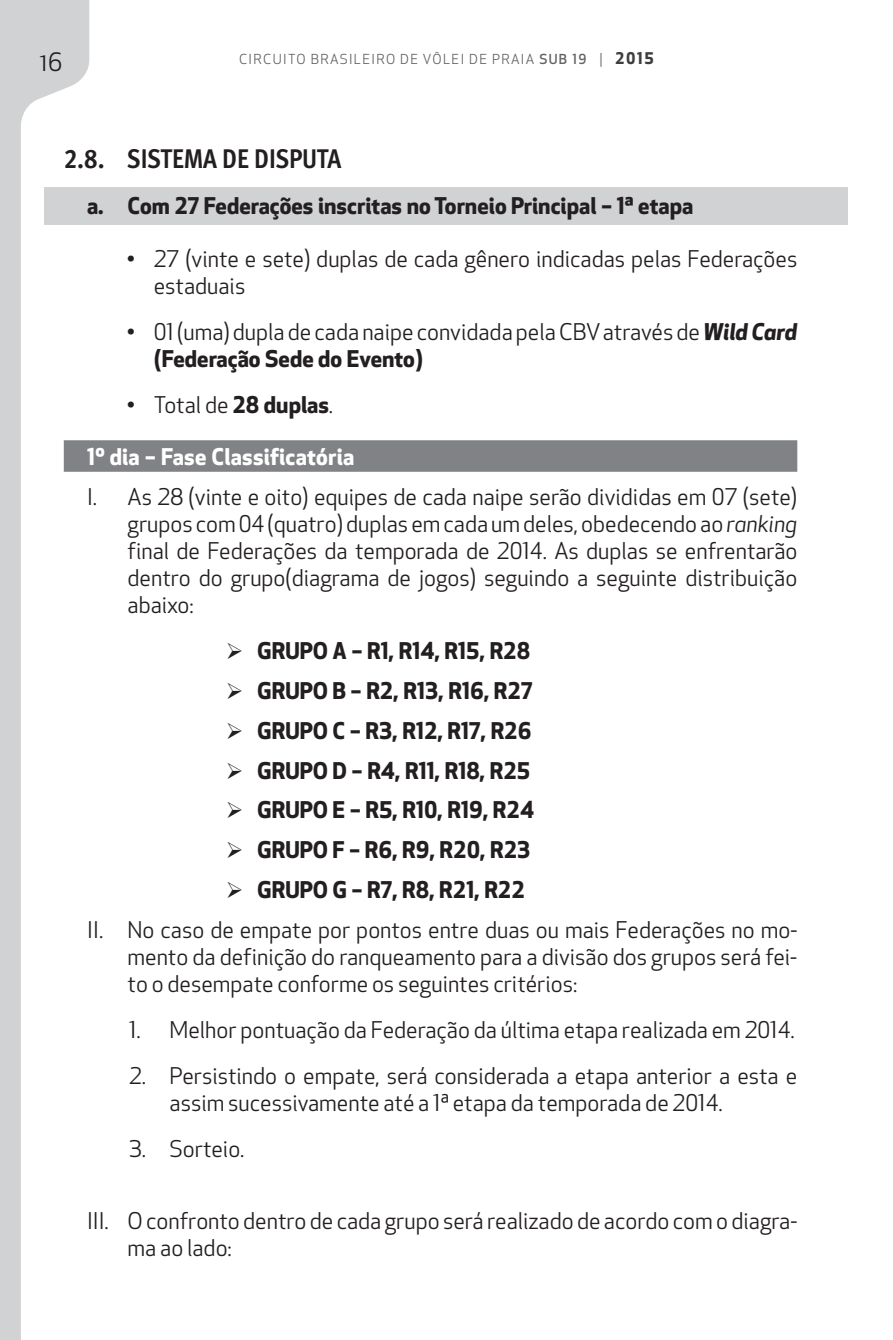
<style>
.page{position:relative;width:893px;height:1340px;background:#fff}
.page>*{position:absolute;margin:0;border:0;box-sizing:border-box;transform-origin:0 0}
.t1{font:27px "Meta Cond Bold LF";letter-spacing:-.01em;color:#231f20}
.t2{font:24.75px "Apex New";color:#231f20}
.t3{font:22.5px/27px "Apex New";color:#231f20}
.t4{font:700 22.5px/39.8px "Apex New";color:#231f20}
.t5{font:700 22.5px "Apex New";letter-spacing:.01em;color:#fff}
.t6{font:13.5px "Apex New";letter-spacing:.1em;color:#636366}
.s1{font-weight:500}
.s2{font-weight:700;font-size:15.75px;color:#3e3e3f}
.s3{font-weight:700;font-style:italic}
.s4{font-weight:700}
.s5{font-style:italic}
</style>
<div class="page">
<svg style="left:0;top:0;width:89px;height:1339px"></svg>
<div style="left:45px;top:187px;width:803px;height:37px;background:#d1d2d4"></div>
<div style="left:64px;top:440px;width:733px;height:32px;background:#808285"></div>
<p class="t2" style="left:40px;top:46px;width:24px">16</p>
<p class="t6" style="left:239px;top:51px;width:416px">CIRCUITO BRASILEIRO DE VÔLEI DE PRAIA <span class="s1">SUB 19</span> | <span class="s2">2015</span></p>
<p class="t1" style="left:64px;top:143px;width:279px">2.8. SISTEMA DE DISPUTA</p>
<p class="t4" style="left:87px;top:185px;width:608px">a. Com 27 Federações inscritas no Torneio Principal – 1ª etapa</p>
<p class="t3" style="left:154px;top:245px;width:645px;text-indent:-27px">• 27 (vinte e sete) duplas de cada gênero indicadas pelas Federações estaduais</p>
<p class="t3" style="left:154px;top:318px;width:645px;text-indent:-27px">• 01 (uma) dupla de cada naipe convidada pela CBV através de <span class="s3">Wild Card </span><span class="s4">(Federação Sede do Evento)</span></p>
<p class="t3" style="left:127px;top:391px;width:208px">• Total de <span class="s4">28 duplas</span>.</p>
<p class="t5" style="left:87px;top:441px;width:269px">1º dia – Fase Classificatória</p>
<p class="t3" style="left:128px;top:483px;width:671px;text-align:justify;text-indent:-40px">I. As 28 (vinte e oito) equipes de cada naipe serão divididas em 07 (sete) grupos com 04 (quatro) duplas em cada um deles, obedecendo ao <span class="s5">ranking </span>final de Federações da temporada de 2014. As duplas se enfrentarão dentro do grupo(diagrama de jogos) seguindo a seguinte distribuição abaixo:</p>
<p class="t4" style="left:257px;top:630px;width:278px">GRUPO A – R1, R14, R15, R28<br>GRUPO B – R2, R13, R16, R27<br>GRUPO C – R3, R12, R17, R26<br>GRUPO D – R4, R11, R18, R25<br>GRUPO E – R5, R10, R19, R24<br>GRUPO F – R6, R9, R20, R23<br>GRUPO G – R7, R8, R21, R22</p>
<p class="t3" style="left:128px;top:916px;width:671px;text-align:justify;text-indent:-40px">II. No caso de empate por pontos entre duas ou mais Federações no mo&shy;mento da definição do ranqueamento para a divisão dos grupos será fei&shy;to o desempate conforme os seguintes critérios:</p>
<p class="t3" style="left:129px;top:1016px;width:667px">1. Melhor pontuação da Federação da última etapa realizada em 2014.</p>
<p class="t3" style="left:170px;top:1062px;width:629px;text-indent:-40px">2. Persistindo o empate, será considerada a etapa anterior a esta e assim sucessivamente até a 1ª etapa da temporada de 2014.</p>
<p class="t3" style="left:129px;top:1135px;width:117px">3. Sorteio.</p>
<p class="t3" style="left:128px;top:1207px;width:671px;text-indent:-40px">III. O confronto dentro de cada grupo será realizado de acordo com o diagra&shy;ma ao lado:</p>
</div>
